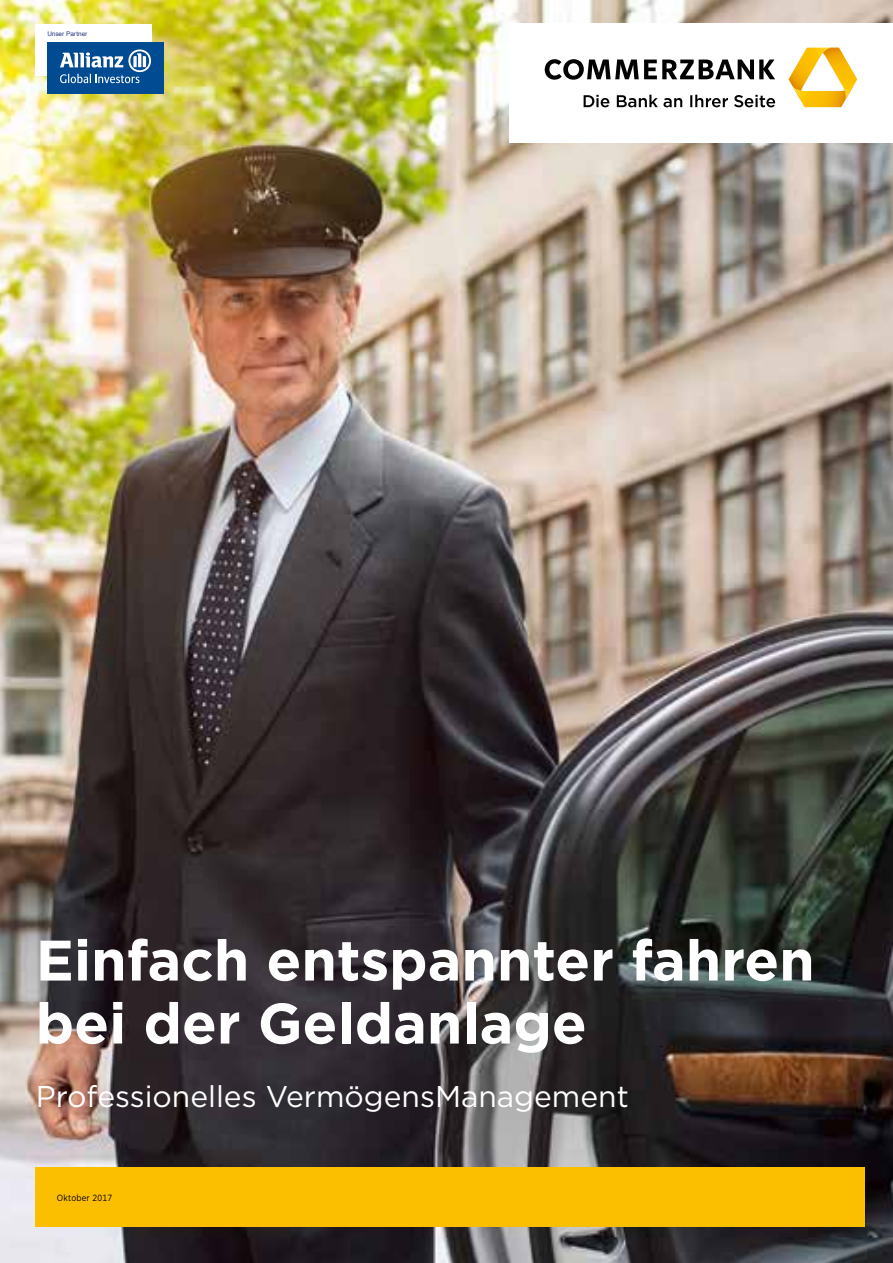
<style>
.page{position:relative;width:893px;height:1263px;background:#fff}
.page>*{position:absolute;margin:0;border:0;box-sizing:border-box;transform-origin:0 0}
.t1{font:700 57px/63px "Gotham";color:#fff}
.t2{font:30px "Gotham";color:#fff}
.t3{font:9px "Gotham Narrow";letter-spacing:.02em;color:#000}
.t4{font:6.3px "Helvetica";color:#253483}
</style>
<div class="page">
<img style="left:0;top:0;width:893px;height:1263px">
<div style="left:509px;top:24px;width:384px;height:119px;background:#fff"></div>
<svg style="left:545px;top:59px;width:230px;height:21px"></svg>
<svg style="left:788px;top:48px;width:69px;height:59px"></svg>
<svg style="left:584px;top:95px;width:191px;height:12px"></svg>
<div style="left:36px;top:24px;width:116px;height:52px;background:#fff"></div>
<div style="left:48px;top:42px;width:116px;height:52px;background:#004b92"></div>
<svg style="left:60px;top:49px;width:91px;height:34px"></svg>
<div style="left:36px;top:1167px;width:829px;height:60px;background:#fcbf00"></div>
<p class="t4" style="left:47px;top:29px;width:41px">Unser Partner</p>
<p class="t1" style="left:36px;top:928px;width:780px">Einfach entspannter fahren bei der Geldanlage</p>
<p class="t2" style="left:36px;top:1077px;width:595px">Professionelles VermögensManagement</p>
<p class="t3" style="left:57px;top:1192px;width:57px">Oktober 2017</p>
</div>
